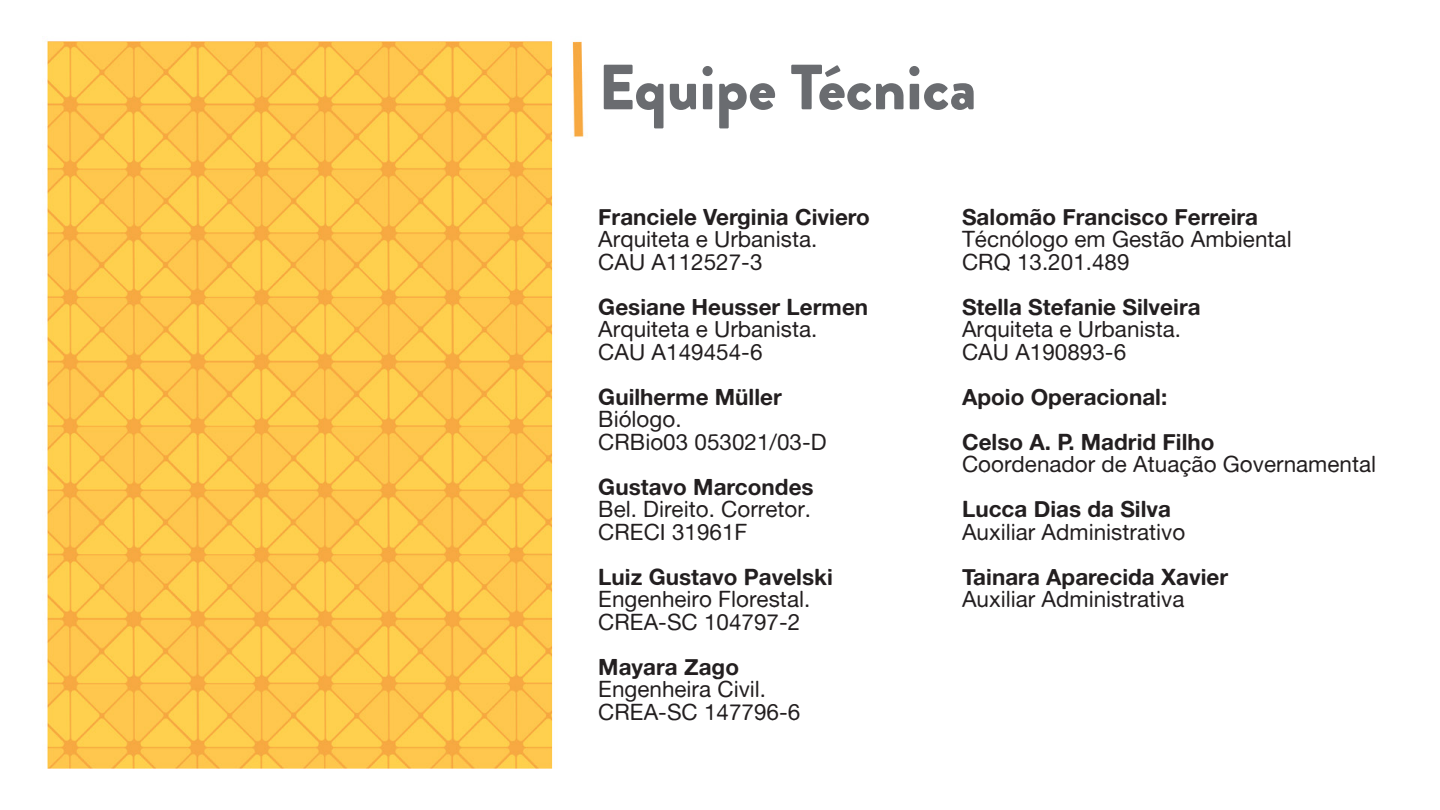
<style>
.page{position:relative;width:1440px;height:810px;background:#fff}
.page>*{position:absolute;margin:0;border:0;box-sizing:border-box;transform-origin:0 0}
.t1{font:900 63.75px "Brandon Grotesque";color:#6a6c70}
.t2{font:22.5px "Alte Haas Grotesk";color:#231f20}
.t3{font:22.5px "Alte Haas Grotesk Bold";color:#231f20}
</style>
<div class="page">
<img style="left:46px;top:40px;width:538px;height:729px">
<p class="t1" style="left:598px;top:42px;width:380px">Equipe Técnica</p>
<p class="t3" style="left:598px;top:203px;width:273px">Franciele Verginia Civiero</p>
<p class="t2" style="left:598px;top:226px;width:221px">Arquiteta e Urbanista.</p>
<p class="t2" style="left:598px;top:248px;width:166px">CAU A112527-3</p>
<p class="t3" style="left:598px;top:293px;width:271px">Gesiane Heusser Lermen</p>
<p class="t2" style="left:598px;top:316px;width:221px">Arquiteta e Urbanista.</p>
<p class="t2" style="left:598px;top:338px;width:166px">CAU A149454-6</p>
<p class="t3" style="left:598px;top:383px;width:185px">Guilherme Müller</p>
<p class="t2" style="left:598px;top:406px;width:85px">Biólogo.</p>
<p class="t2" style="left:598px;top:428px;width:230px">CRBio03 053021/03-D</p>
<p class="t3" style="left:598px;top:473px;width:217px">Gustavo Marcondes</p>
<p class="t2" style="left:598px;top:496px;width:214px">Bel. Direito. Corretor.</p>
<p class="t2" style="left:598px;top:518px;width:151px">CRECI 31961F</p>
<p class="t3" style="left:598px;top:563px;width:236px">Luiz Gustavo Pavelski</p>
<p class="t2" style="left:598px;top:586px;width:214px">Engenheiro Florestal.</p>
<p class="t2" style="left:598px;top:608px;width:204px">CREA-SC 104797-2</p>
<p class="t3" style="left:598px;top:653px;width:142px">Mayara Zago</p>
<p class="t2" style="left:598px;top:676px;width:169px">Engenheira Civil.</p>
<p class="t2" style="left:598px;top:698px;width:204px">CREA-SC 147796-6</p>
<p class="t3" style="left:962px;top:203px;width:298px">Salomão Francisco Ferreira</p>
<p class="t2" style="left:962px;top:226px;width:331px">Técnólogo em Gestão Ambiental</p>
<p class="t2" style="left:962px;top:248px;width:169px">CRQ 13.201.489</p>
<p class="t3" style="left:962px;top:293px;width:240px">Stella Stefanie Silveira</p>
<p class="t2" style="left:962px;top:316px;width:221px">Arquiteta e Urbanista.</p>
<p class="t2" style="left:962px;top:338px;width:166px">CAU A190893-6</p>
<p class="t3" style="left:962px;top:383px;width:207px">Apoio Operacional:</p>
<p class="t3" style="left:962px;top:428px;width:254px">Celso A. P. Madrid Filho</p>
<p class="t2" style="left:962px;top:451px;width:416px">Coordenador de Atuação Governamental</p>
<p class="t3" style="left:962px;top:495px;width:211px">Lucca Dias da Silva</p>
<p class="t2" style="left:962px;top:518px;width:225px">Auxiliar Administrativo</p>
<p class="t3" style="left:962px;top:563px;width:268px">Tainara Aparecida Xavier</p>
<p class="t2" style="left:962px;top:586px;width:224px">Auxiliar Administrativa</p>
</div>
